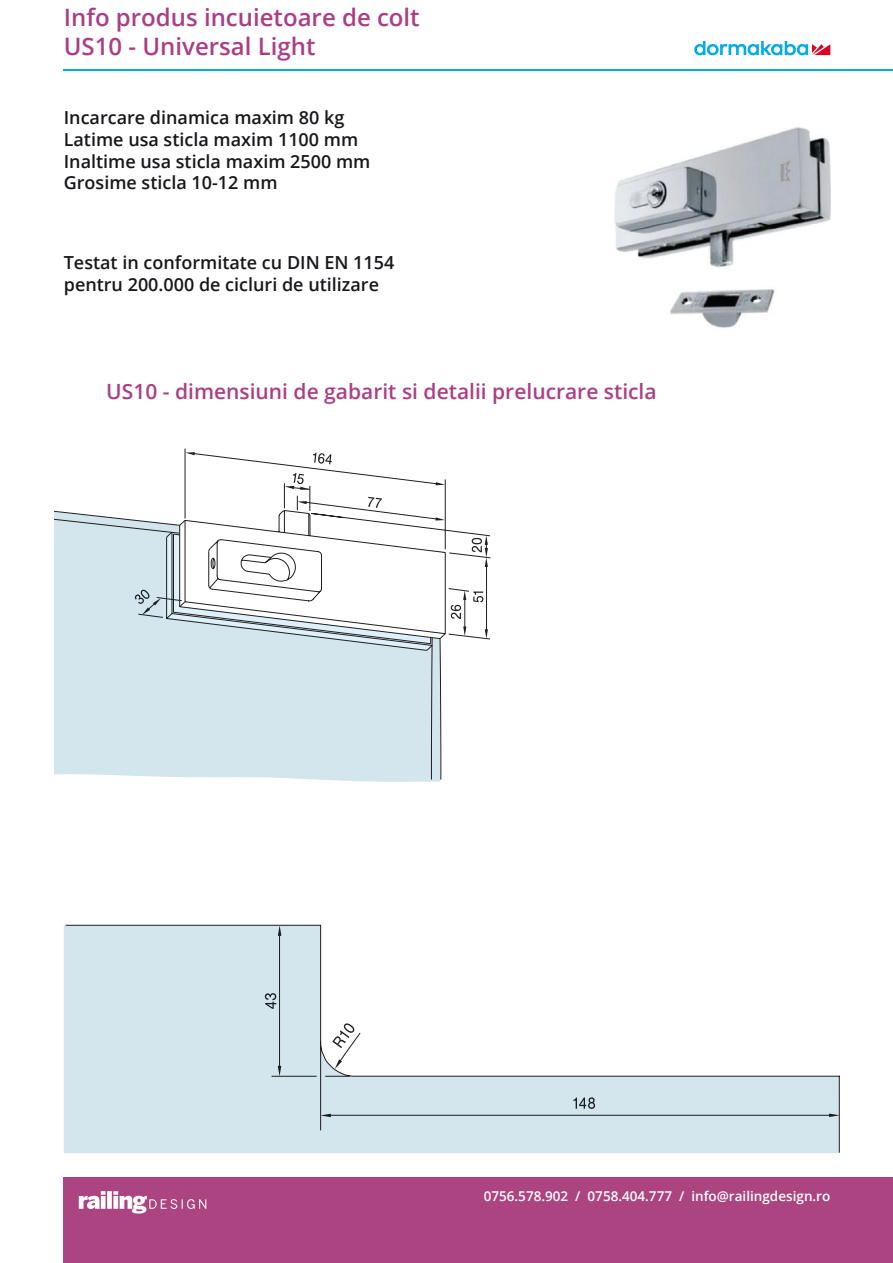
<style>
.page{position:relative;width:893px;height:1263px;background:#fff}
.page>*{position:absolute;margin:0;border:0;box-sizing:border-box;transform-origin:0 0}
.t1{font:600 24px/28.8px "Open Sans";color:#ab3f85}
.t2{font:600 21px "Open Sans";color:#ab3f85}
.t3{font:600 18px/21.6px "Open Sans";color:#1a171c}
.t4{font:600 13.5px "Open Sans";color:#fff}
</style>
<div class="page">
<svg style="left:694px;top:41px;width:136px;height:14px"></svg>
<hr style="left:64px;top:69px;width:829px;height:2px;background:#00ace5">
<div style="left:64px;top:1178px;width:829px;height:85px;background:#ab4480"></div>
<svg style="left:79px;top:1191px;width:127px;height:22px"></svg>
<img style="left:614px;top:127px;width:217px;height:201px">
<svg style="left:65px;top:924px;width:775px;height:229px"></svg>
<svg style="left:829px;top:1113px;width:11px;height:4px"></svg>
<svg style="left:320px;top:1114px;width:11px;height:3px"></svg>
<hr style="left:330px;top:1115px;width:501px;height:1px;background:#181d21">
<svg style="left:573px;top:1097px;width:22px;height:12px"></svg>
<svg style="left:265px;top:925px;width:96px;height:151px"></svg>
<svg style="left:54px;top:448px;width:388px;height:332px;background:#d6e6ed"></svg>
<svg style="left:135px;top:452px;width:356px;height:199px"></svg>
<p class="t1" style="left:64px;top:2px;width:357px">Info produs incuietoare de colt<br>US10 - Universal Light</p>
<p class="t3" style="left:64px;top:107px;width:282px">Incarcare dinamica maxim 80 kg</p>
<p class="t3" style="left:64px;top:128px;width:296px">Latime usa sticla maxim 1100 mm</p>
<p class="t3" style="left:64px;top:150px;width:308px">Inaltime usa sticla maxim 2500 mm</p>
<p class="t3" style="left:64px;top:171px;width:215px">Grosime sticla 10-12 mm</p>
<p class="t3" style="left:64px;top:251px;width:332px">Testat in conformitate cu DIN EN 1154 pentru 200.000 de cicluri de utilizare</p>
<p class="t2" style="left:106px;top:377px;width:552px">US10 - dimensiuni de gabarit si detalii prelucrare sticla</p>
<p class="t4" style="left:484px;top:1187px;width:348px">0756.578.902 / 0758.404.777 / info@railingdesign.ro</p>
</div>
